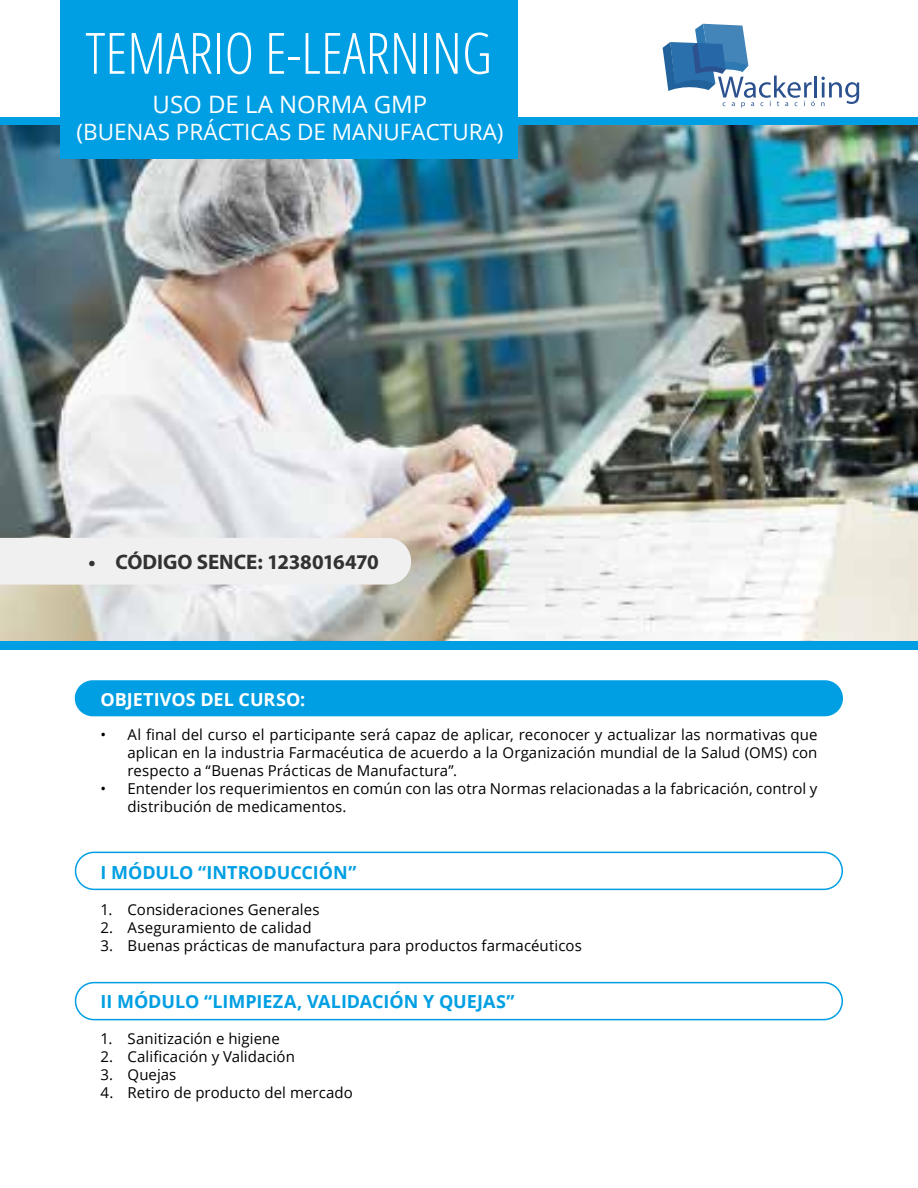
<style>
.page{position:relative;width:918px;height:1188px;background:#fff}
.page>*{position:absolute;margin:0;border:0;box-sizing:border-box;transform-origin:0 0}
.t1{font:300 condensed 57px "Open Sans";color:#fff}
.t2{font:24px "Open Sans";color:#fff}
.t3{font:22.5px "Open Sans";color:#fff}
.t4{font:700 21px "Myriad Pro";color:#323232}
.t5{font:700 18px "Open Sans";color:#009fe3}
.t6{font:700 18px "Open Sans";color:#fff}
.t7{font:15px/18px "Open Sans";letter-spacing:.005em;color:#000;text-align:justify}
</style>
<div class="page">
<div style="left:75px;top:680px;width:768px;height:36px;background:#009fe3;border-radius:18px"></div>
<div style="left:0;top:117px;width:918px;height:533px;background:#009fe3"></div>
<img style="left:0;top:126px;width:918px;height:514px">
<div style="left:60px;top:0;width:457px;height:159px;background:#009fe3"></div>
<hr style="left:814px;top:76px;width:3px;height:22px;background:#2c518f">
<svg style="left:663px;top:24px;width:152px;height:84px"></svg>
<svg style="left:821px;top:77px;width:38px;height:29px"></svg>
<div style="left:75px;top:852px;width:768px;height:38px;border:2px solid #009fe3;border-radius:19px"></div>
<div style="left:75px;top:982px;width:768px;height:38px;border:2px solid #009fe3;border-radius:19px"></div>
<div style="left:0;top:538px;width:411px;height:47px;background:#f0f0f0"></div>
<h1 class="t1" style="left:85px;top:14px;width:408px">TEMARIO E-LEARNING</h1>
<h2 class="t2" style="left:153px;top:88px;width:276px">USO DE LA NORMA GMP</h2>
<h3 class="t3" style="left:76px;top:116px;width:429px">(BUENAS PRÁCTICAS DE MANUFACTURA)</h3>
<h3 class="t4" style="left:89px;top:548px;width:292px">• CÓDIGO SENCE: 1238016470</h3>
<p class="t6" style="left:100px;top:687px;width:206px">OBJETIVOS DEL CURSO:</p>
<p class="t7" style="left:128px;top:725px;width:692px;text-indent:-27px">• Al final del curso el participante será capaz de aplicar, reconocer y actualizar las normativas que aplican en la industria Farmacéutica de acuerdo a la Organización mundial de la Salud (OMS) con respecto a “Buenas Prácticas de Manufactura”.</p>
<p class="t7" style="left:128px;top:779px;width:691px;text-indent:-27px">• Entender los requerimientos en común con las otra Normas relacionadas a la fabricación, control y distribución de medicamentos.</p>
<p class="t5" style="left:100px;top:860px;width:257px">I MÓDULO “INTRODUCCIÓN”</p>
<p class="t7" style="left:100px;top:900px;width:221px">1. Consideraciones Generales</p>
<p class="t7" style="left:100px;top:918px;width:213px">2. Aseguramiento de calidad</p>
<p class="t7" style="left:100px;top:936px;width:483px">3. Buenas prácticas de manufactura para productos farmacéuticos</p>
<p class="t5" style="left:100px;top:989px;width:416px">II MÓDULO “LIMPIEZA, VALIDACIÓN Y QUEJAS”</p>
<p class="t7" style="left:100px;top:1030px;width:181px">1. Sanitización e higiene</p>
<p class="t7" style="left:100px;top:1048px;width:196px">2. Calificación y Validación</p>
<p class="t7" style="left:100px;top:1066px;width:77px">3. Quejas</p>
<p class="t7" style="left:100px;top:1084px;width:254px">4. Retiro de producto del mercado</p>
</div>
